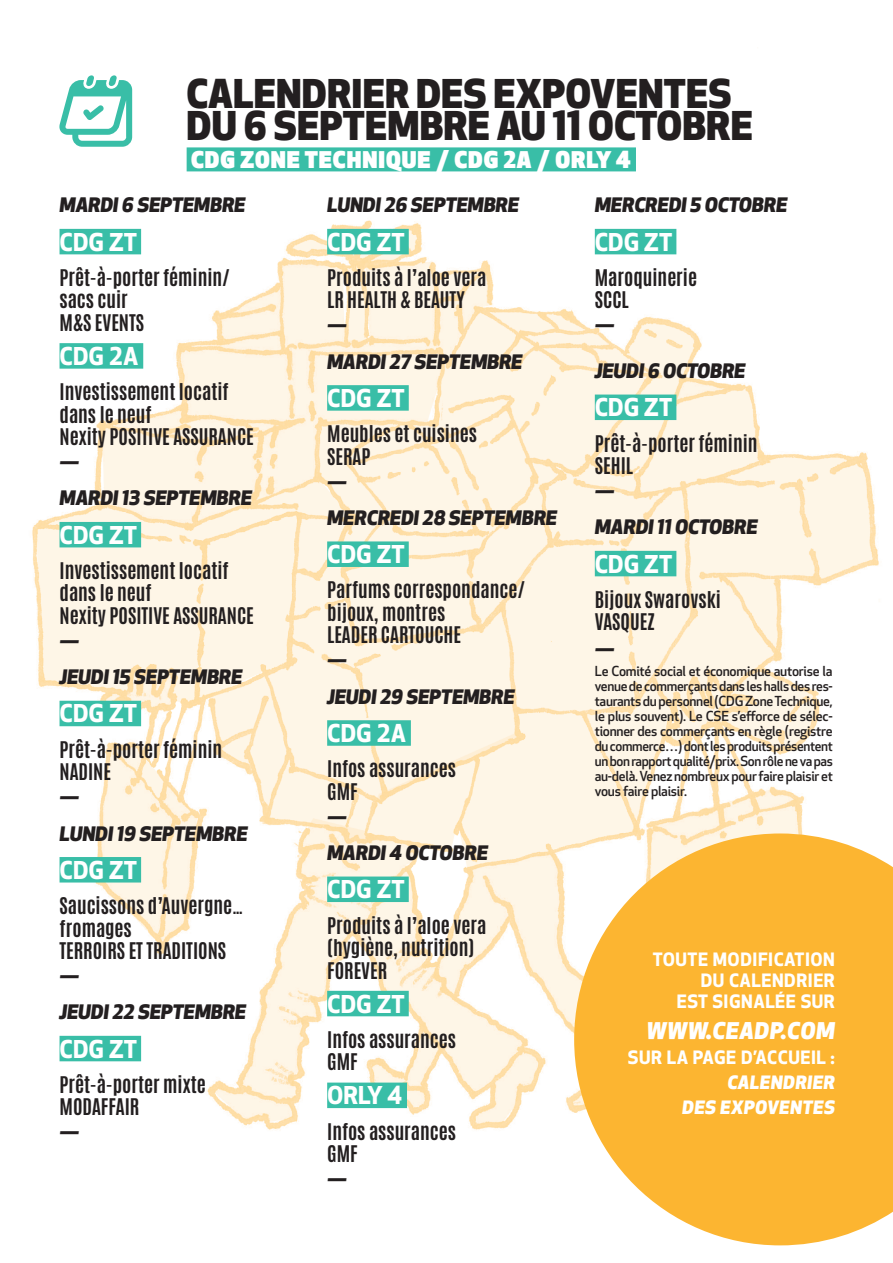
<style>
.page{position:relative;width:893px;height:1263px;background:#fff}
.page>*{position:absolute;margin:0;border:0;box-sizing:border-box;transform-origin:0 0}
.t1{font:800 38.7px/31.7px "Apex New";letter-spacing:.005em;color:#231f20}
.t2{font:700 24px "Apex New";color:#fff}
.t3{font:900 22.5px "Apex New";letter-spacing:.045em;color:#fff}
.t4{font:italic 800 22.5px "Apex New";letter-spacing:.03em;color:#fff}
.t5{font:700 19.5px/22.5px "Antonio";color:#231f20}
.t6{font:italic 800 19.5px/35.2px "Apex New";color:#231f20}
.t7{font:700 18px/21px "Apex New";letter-spacing:.03em;color:#fff;text-align:right}
.t8{font:italic 800 18px/25px "Apex New";letter-spacing:.03em;color:#fff;text-align:right}
.t9{font:500 13.5px/15px "Apex New";letter-spacing:-.02em;color:#231f20;text-align:justify}
</style>
<div class="page">
<img style="left:32px;top:88px;width:847px;height:1158px">
<svg style="left:574px;top:833px;width:319px;height:412px;background:#fcc050"></svg>
<div style="left:187px;top:147px;width:449px;height:24px;background:#39bea7"></div>
<div style="left:60px;top:229px;width:81px;height:25px;background:#39bea7"></div>
<div style="left:60px;top:343px;width:83px;height:26px;background:#39bea7"></div>
<div style="left:60px;top:522px;width:81px;height:25px;background:#39bea7"></div>
<div style="left:60px;top:701px;width:81px;height:25px;background:#39bea7"></div>
<div style="left:60px;top:857px;width:81px;height:25px;background:#39bea7"></div>
<div style="left:60px;top:1036px;width:81px;height:25px;background:#39bea7"></div>
<div style="left:327px;top:229px;width:82px;height:25px;background:#39bea7"></div>
<div style="left:327px;top:385px;width:82px;height:26px;background:#39bea7"></div>
<div style="left:327px;top:541px;width:82px;height:26px;background:#39bea7"></div>
<div style="left:327px;top:720px;width:84px;height:26px;background:#39bea7"></div>
<div style="left:327px;top:876px;width:82px;height:26px;background:#39bea7"></div>
<div style="left:327px;top:991px;width:82px;height:25px;background:#39bea7"></div>
<div style="left:327px;top:1082px;width:80px;height:26px;background:#39bea7"></div>
<div style="left:595px;top:229px;width:81px;height:25px;background:#39bea7"></div>
<div style="left:595px;top:395px;width:81px;height:25px;background:#39bea7"></div>
<div style="left:595px;top:551px;width:81px;height:25px;background:#39bea7"></div>
<svg style="left:59px;top:75px;width:73px;height:72px"></svg>
<h1 class="t1" style="left:187px;top:77px;width:568px">CALENDRIER DES EXPOVENTES<br>DU 6 SEPTEMBRE AU 11 OCTOBRE</h1>
<p class="t3" style="left:191px;top:145px;width:441px">CDG ZONE TECHNIQUE / CDG 2A / ORLY 4</p>
<p class="t6" style="left:60px;top:187px;width:187px">MARDI 6 SEPTEMBRE</p>
<p class="t2" style="left:60px;top:224px;width:79px">CDG ZT</p>
<p class="t5" style="left:60px;top:267px;width:172px">Prêt-à-porter féminin/ sacs cuir<br>M&amp;S EVENTS</p>
<p class="t2" style="left:60px;top:339px;width:80px">CDG 2A</p>
<p class="t5" style="left:60px;top:381px;width:196px">Investissement locatif dans le neuf<br>Nexity POSITIVE ASSURANCE</p>
<p class="t6" style="left:60px;top:445px;width:194px">—<br>MARDI 13 SEPTEMBRE</p>
<p class="t2" style="left:60px;top:517px;width:79px">CDG ZT</p>
<p class="t5" style="left:60px;top:560px;width:196px">Investissement locatif dans le neuf<br>Nexity POSITIVE ASSURANCE</p>
<p class="t6" style="left:60px;top:624px;width:184px">—<br>JEUDI 15 SEPTEMBRE</p>
<p class="t2" style="left:60px;top:696px;width:79px">CDG ZT</p>
<p class="t5" style="left:60px;top:738px;width:164px">Prêt-à-porter féminin<br>NADINE</p>
<p class="t6" style="left:60px;top:780px;width:189px">—<br>LUNDI 19 SEPTEMBRE</p>
<p class="t2" style="left:60px;top:853px;width:79px">CDG ZT</p>
<p class="t5" style="left:60px;top:895px;width:186px">Saucissons d’Auvergne… fromages<br>TERROIRS ET TRADITIONS</p>
<p class="t6" style="left:60px;top:959px;width:188px">—<br>JEUDI 22 SEPTEMBRE</p>
<p class="t2" style="left:60px;top:1031px;width:79px">CDG ZT</p>
<p class="t5" style="left:60px;top:1073px;width:148px">Prêt-à-porter mixte<br>MODAFFAIR</p>
<p class="t6" style="left:60px;top:1115px;width:21px">—</p>
<p class="t6" style="left:327px;top:187px;width:193px">LUNDI 26 SEPTEMBRE</p>
<p class="t2" style="left:327px;top:224px;width:79px">CDG ZT</p>
<p class="t5" style="left:327px;top:267px;width:161px">Produits à l’aloe vera<br>LR HEALTH &amp; BEAUTY</p>
<p class="t6" style="left:327px;top:308px;width:197px">—<br>MARDI 27 SEPTEMBRE</p>
<p class="t2" style="left:327px;top:381px;width:79px">CDG ZT</p>
<p class="t5" style="left:327px;top:423px;width:151px">Meubles et cuisines<br>SERAP</p>
<p class="t6" style="left:327px;top:464px;width:231px">—<br>MERCREDI 28 SEPTEMBRE</p>
<p class="t2" style="left:327px;top:537px;width:79px">CDG ZT</p>
<p class="t5" style="left:327px;top:579px;width:200px">Parfums correspondance/ bijoux, montres<br>LEADER CARTOUCHE</p>
<p class="t6" style="left:327px;top:643px;width:189px">—<br>JEUDI 29 SEPTEMBRE</p>
<p class="t2" style="left:327px;top:716px;width:80px">CDG 2A</p>
<p class="t5" style="left:327px;top:758px;width:130px">Infos assurances<br>GMF</p>
<p class="t6" style="left:327px;top:799px;width:162px">—<br>MARDI 4 OCTOBRE</p>
<p class="t2" style="left:327px;top:872px;width:79px">CDG ZT</p>
<p class="t5" style="left:327px;top:914px;width:161px">Produits à l’aloe vera (hygiène, nutrition)<br>FOREVER</p>
<p class="t2" style="left:327px;top:986px;width:79px">CDG ZT</p>
<p class="t5" style="left:327px;top:1028px;width:130px">Infos assurances<br>GMF</p>
<p class="t2" style="left:327px;top:1078px;width:77px">ORLY 4</p>
<p class="t5" style="left:327px;top:1120px;width:130px">Infos assurances<br>GMF</p>
<p class="t6" style="left:327px;top:1162px;width:21px">—</p>
<p class="t6" style="left:595px;top:187px;width:194px">MERCREDI 5 OCTOBRE</p>
<p class="t2" style="left:595px;top:224px;width:79px">CDG ZT</p>
<p class="t5" style="left:595px;top:267px;width:104px">Maroquinerie<br>SCCL</p>
<p class="t6" style="left:595px;top:308px;width:21px">—</p>
<p class="t6" style="left:595px;top:353px;width:152px">JEUDI 6 OCTOBRE</p>
<p class="t2" style="left:595px;top:390px;width:79px">CDG ZT</p>
<p class="t5" style="left:595px;top:432px;width:164px">Prêt-à-porter féminin<br>SEHIL</p>
<p class="t6" style="left:595px;top:474px;width:164px">—<br>MARDI 11 OCTOBRE</p>
<p class="t2" style="left:595px;top:546px;width:79px">CDG ZT</p>
<p class="t5" style="left:595px;top:588px;width:128px">Bijoux Swarovski<br>VASQUEZ</p>
<p class="t6" style="left:595px;top:631px;width:21px">—</p>
<p class="t9" style="left:595px;top:663px;width:239px">Le Comité social et économique autorise la venue de commerçants dans les halls des res&shy;taurants du personnel (CDG Zone Technique, le plus souvent). Le CSE s’efforce de sélec&shy;tionner des commerçants en règle (registre du commerce…) dont les produits présentent un bon rapport qualité/prix. Son rôle ne va pas au-delà. Venez nombreux pour faire plaisir et vous faire plaisir.</p>
<p class="t7" style="left:653px;top:948px;width:184px">TOUTE MODIFICATION<br>DU CALENDRIER<br>EST SIGNALÉE SUR</p>
<p class="t4" style="left:646px;top:1015px;width:190px">WWW.CEADP.COM</p>
<p class="t7" style="left:628px;top:1046px;width:208px">SUR LA PAGE D’ACCUEIL :</p>
<p class="t8" style="left:682px;top:1069px;width:154px">CALENDRIER<br>DES EXPOVENTES</p>
</div>
